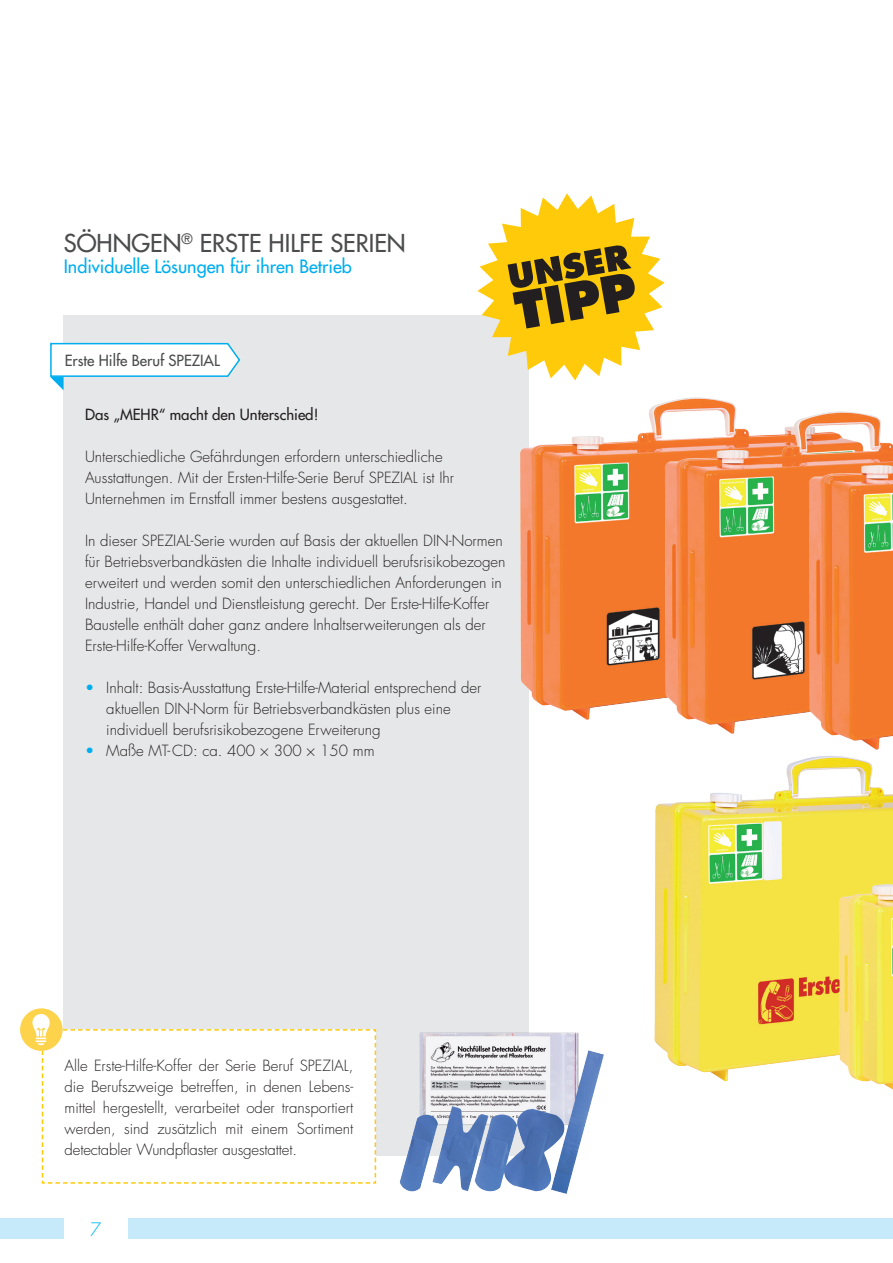
<style>
.page{position:relative;width:893px;height:1263px;background:#fff}
.page>*{position:absolute;margin:0;border:0;box-sizing:border-box;transform-origin:0 0}
.t1{font:500 24px "Futura Std";color:#4b4c4d}
.t2{font:500 18px "Futura Std";color:#00aeef}
.t3{font:300 18px "Futura Std";color:#00baf1}
.t4{font:300 15px/21px "Futura Std";color:#231f20}
.t5{font:500 15px "Futura Std";color:#231f20}
.t6{font:500 15px "Futura Std";color:#4b4c4d}
.s1{color:#00aeef}
</style>
<div class="page">
<div style="left:64px;top:315px;width:465px;height:840px;background:#e6e7e9"></div>
<div style="left:0;top:1218px;width:893px;height:21px;background:#c6eafa"></div>
<div style="left:64px;top:1216px;width:64px;height:25px;background:#fff"></div>
<div style="left:20px;top:1008px;width:43px;height:43px;background:#fed34c;border-radius:50%"></div>
<svg style="left:32px;top:1014px;width:338px;height:170px"></svg>
<img style="left:370px;top:1029px;width:234px;height:165px">
<svg style="left:477px;top:193px;width:188px;height:171px"></svg>
<img style="left:520px;top:364px;width:122px;height:356px">
<img style="left:642px;top:397px;width:144px;height:327px">
<img style="left:786px;top:411px;width:107px;height:313px">
<img style="left:654px;top:724px;width:239px;height:358px">
<img style="left:778px;top:776px;width:115px;height:314px">
<svg style="left:50px;top:342px;width:191px;height:48px"></svg>
<h1 class="t1" style="left:64px;top:228px;width:343px">SÖHNGEN<sup>®</sup> ERSTE HILFE SERIEN</h1>
<p class="t2" style="left:64px;top:255px;width:290px">Individuelle Lösungen für ihren Betrieb</p>
<p class="t6" style="left:65px;top:351px;width:157px">Erste Hilfe Beruf SPEZIAL</p>
<p class="t5" style="left:85px;top:405px;width:235px">Das „MEHR“ macht den Unterschied!</p>
<p class="t4" style="left:85px;top:446px;width:371px">Unterschiedliche Gefährdungen erfordern unterschiedliche<br>Ausstattungen. Mit der Ersten-Hilfe-Serie Beruf SPEZIAL ist Ihr<br>Unternehmen im Ernstfall immer bestens ausgestattet.</p>
<p class="t4" style="left:85px;top:530px;width:422px">In dieser SPEZIAL-Serie wurden auf Basis der aktuellen DIN-Normen für Betriebsverbandkästen die Inhalte individuell berufsrisikobezogen erweitert und werden somit den unterschiedlichen Anforderungen in Industrie, Handel und Dienstleistung gerecht. Der Erste-Hilfe-Koffer Baustelle enthält daher ganz andere Inhaltserweiterungen als der Erste-Hilfe-Koffer Verwaltung.</p>
<p class="t4" style="left:106px;top:677px;width:376px;text-indent:-21px"><span class="s1">•</span> Inhalt: Basis-Ausstattung Erste-Hilfe-Material entsprechend der aktuellen DIN-Norm für Betriebsverbandkästen plus eine individuell berufsrisikobezogene Erweiterung</p>
<p class="t4" style="left:85px;top:740px;width:291px"><span class="s1">•</span> Maße MT-CD: ca. 400 × 300 × 150 mm</p>
<p class="t4" style="left:65px;top:1055px;width:290px;text-align:justify">Alle Erste-Hilfe-Koffer der Serie Beruf SPEZIAL, die Berufszweige betreffen, in denen Lebens&shy;mittel hergestellt, verarbeitet oder transportiert werden, sind zusätzlich mit einem Sortiment detectabler Wundpflaster ausgestattet.</p>
<p class="t3" style="left:90px;top:1218px;width:13px">7</p>
</div>
